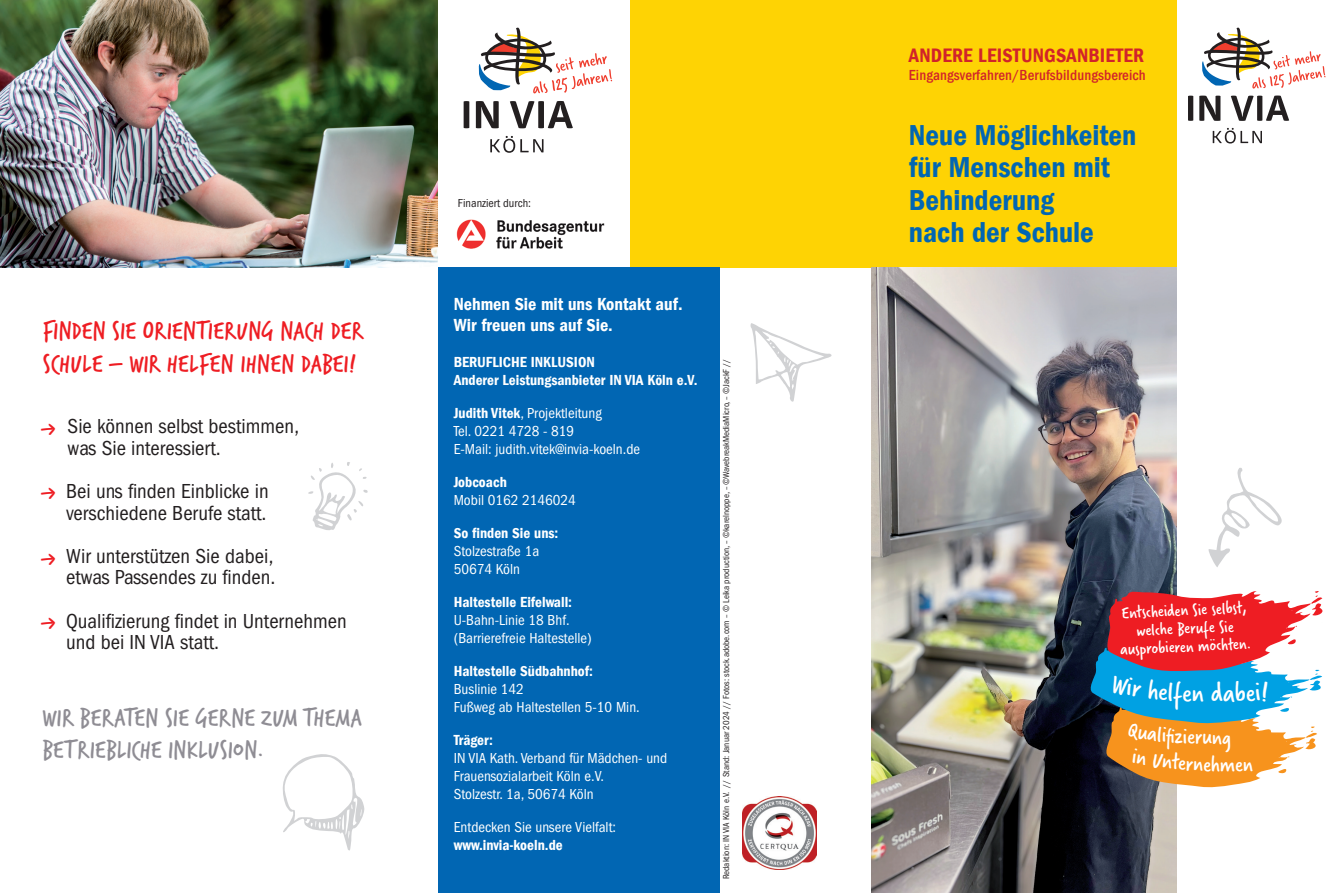
<style>
.page{position:relative;width:1331px;height:893px;background:#fff}
.page>*{position:absolute;margin:0;border:0;box-sizing:border-box;transform-origin:0 0}
.t1{font:600 condensed 29.7px/32.4px "Franklin Gothic LT";color:#0166b3}
.t2{font:29.1px "Verveine";color:#fff}
.t3{font:27px/32.4px "Verveine";color:#ee1d23}
.t4{font:27px/32.4px "Verveine";color:#8f8d94}
.t5{font:24px "Verveine";color:#ee1d23}
.t6{font:24px "Verveine";color:#fff}
.t7{font:condensed 21px/21.6px "Franklin Gothic LT Pro";color:#231f20}
.t8{font:600 condensed 20.1px "Franklin Gothic LT";letter-spacing:.01em;color:#d1232a}
.t9{font:18.15px/18.1px "Verveine";color:#fff;text-align:center}
.t10{font:600 condensed 18px/21.6px "Franklin Gothic LT";color:#fff}
.t11{font:condensed 15px/18px "Franklin Gothic LT Pro";color:#fff}
.t12{font:600 condensed 15px/18px "Franklin Gothic LT";color:#fff}
.t13{font:500 condensed 15px "Franklin Gothic LT";letter-spacing:.005em;color:#d1232a}
.t14{font:condensed 12px "Franklin Gothic LT Pro";color:#231f20}
.t15{font:condensed 9px "Franklin Gothic LT Pro";color:#231f20}
.s1{font-size:30px}
.s2{font-family:"Franklin Gothic LT";font-weight:600}
</style>
<div class="page">
<div style="left:630px;top:0;width:547px;height:268px;background:#fed304"></div>
<img style="left:872px;top:268px;width:305px;height:625px">
<img style="left:0;top:0;width:438px;height:268px">
<div style="left:438px;top:268px;width:281px;height:625px;background:#0166b3"></div>
<img style="left:743px;top:796px;width:73px;height:73px">
<img style="left:456px;top:219px;width:149px;height:30px">
<svg style="left:1213px;top:128px;width:49px;height:16px"></svg>
<svg style="left:1188px;top:96px;width:101px;height:25px"></svg>
<svg style="left:1202px;top:28px;width:123px;height:61px"></svg>
<svg style="left:490px;top:136px;width:53px;height:17px"></svg>
<svg style="left:464px;top:101px;width:109px;height:27px"></svg>
<svg style="left:479px;top:28px;width:133px;height:65px"></svg>
<svg style="left:750px;top:323px;width:81px;height:79px"></svg>
<svg style="left:283px;top:754px;width:82px;height:96px"></svg>
<svg style="left:308px;top:462px;width:60px;height:68px"></svg>
<svg style="left:1208px;top:468px;width:74px;height:99px"></svg>
<svg style="left:1087px;top:590px;width:236px;height:198px"></svg>
<h3 class="t3" style="left:43px;top:315px;width:323px">FINDEN SIE <span class="s1">0</span>RIENTIERUNG NACH DER<br>SCHULE – WIR HELFEN IHNEN DABEI!</h3>
<h3 class="t5" style="left:41px;top:411px;width:16px">–&gt;</h3>
<h3 class="t5" style="left:41px;top:476px;width:16px">–&gt;</h3>
<h3 class="t5" style="left:41px;top:541px;width:16px">–&gt;</h3>
<h3 class="t5" style="left:41px;top:605px;width:16px">–&gt;</h3>
<h3 class="t7" style="left:68px;top:416px;width:233px">Sie können selbst bestimmen, was Sie interessiert.</h3>
<h3 class="t7" style="left:66px;top:480px;width:204px">Bei uns finden Einblicke in verschiedene Berufe statt.</h3>
<h3 class="t7" style="left:66px;top:545px;width:211px">Wir unterstützen Sie dabei, etwas Passendes zu finden.</h3>
<h3 class="t7" style="left:66px;top:610px;width:282px">Qualifizierung findet in Unternehmen und bei IN VIA statt.</h3>
<h3 class="t4" style="left:42px;top:701px;width:321px">WIR BERATEN SIE GERNE ZUM THEMA<br>BETRIEBLICHE INKLUSION.</h3>
<p class="t14" style="left:458px;top:197px;width:75px">Finanziert durch:</p>
<p class="t10" style="left:454px;top:293px;width:230px">Nehmen Sie mit uns Kontakt auf.<br>Wir freuen uns auf Sie.</p>
<p class="t12" style="left:454px;top:353px;width:245px">BERUFLICHE INKLUSION<br>Anderer Leistungsanbieter IN VIA Köln e.V.</p>
<p class="t11" style="left:454px;top:404px;width:188px"><span class="s2">Judith Vitek</span>, Projektleitung<br>Tel. 0221 4728 - 819<br>E-Mail: judith.vitek@invia-koeln.de</p>
<p class="t12" style="left:454px;top:473px;width:55px">Jobcoach</p>
<p class="t11" style="left:454px;top:491px;width:124px">Mobil 0162 2146024</p>
<p class="t12" style="left:454px;top:524px;width:106px">So finden Sie uns:</p>
<p class="t11" style="left:454px;top:542px;width:87px">Stolzestraße 1a<br>50674 Köln</p>
<p class="t12" style="left:454px;top:593px;width:120px">Haltestelle Eifelwall:</p>
<p class="t11" style="left:454px;top:611px;width:139px">U-Bahn-Linie 18 Bhf. (Barrierefreie Haltestelle)</p>
<p class="t12" style="left:454px;top:662px;width:141px">Haltestelle Südbahnhof:</p>
<p class="t11" style="left:454px;top:680px;width:188px">Buslinie 142<br>Fußweg ab Haltestellen 5-10 Min.</p>
<p class="t12" style="left:454px;top:731px;width:41px">Träger:</p>
<p class="t11" style="left:454px;top:749px;width:215px">IN VIA Kath. Verband für Mädchen- und<br>Frauensozialarbeit Köln e.V.<br>Stolzestr. 1a, 50674 Köln</p>
<p class="t11" style="left:454px;top:818px;width:164px">Entdecken Sie unsere Vielfalt:</p>
<p class="t12" style="left:454px;top:836px;width:110px">www.invia-koeln.de</p>
<p class="t15" style="left:721px;top:879px;width:522px;rotate:-90deg">Redaktion: IN VIA Köln e.V. // Stand: Januar 2024 // Fotos: stock.adobe.com – © Leika production, – ©karelnoppe, – ©WavebreakMediaMicro, – ©JackF //</p>
<h3 class="t8" style="left:909px;top:43px;width:237px">ANDERE LEISTUNGSANBIETER</h3>
<p class="t13" style="left:909px;top:66px;width:238px">Eingangsverfahren/Berufsbildungsbereich</p>
<h1 class="t1" style="left:909px;top:119px;width:229px">Neue Möglichkeiten für Menschen mit<br>Behinderung<br>nach der Schule</h1>
<p class="t9" style="left:1119px;top:603px;width:133px;rotate:-2deg">Entscheiden Sie selbst, welche Berufe Sie ausprobieren möchten.</p>
<h2 class="t2" style="left:1211px;top:673px;width:14px">d</h2>
<h3 class="t6" style="left:1212px;top:720px;width:21px">ng</h3>
<h3 class="t6" style="left:1235px;top:748px;width:9px">e</h3>
</div>
